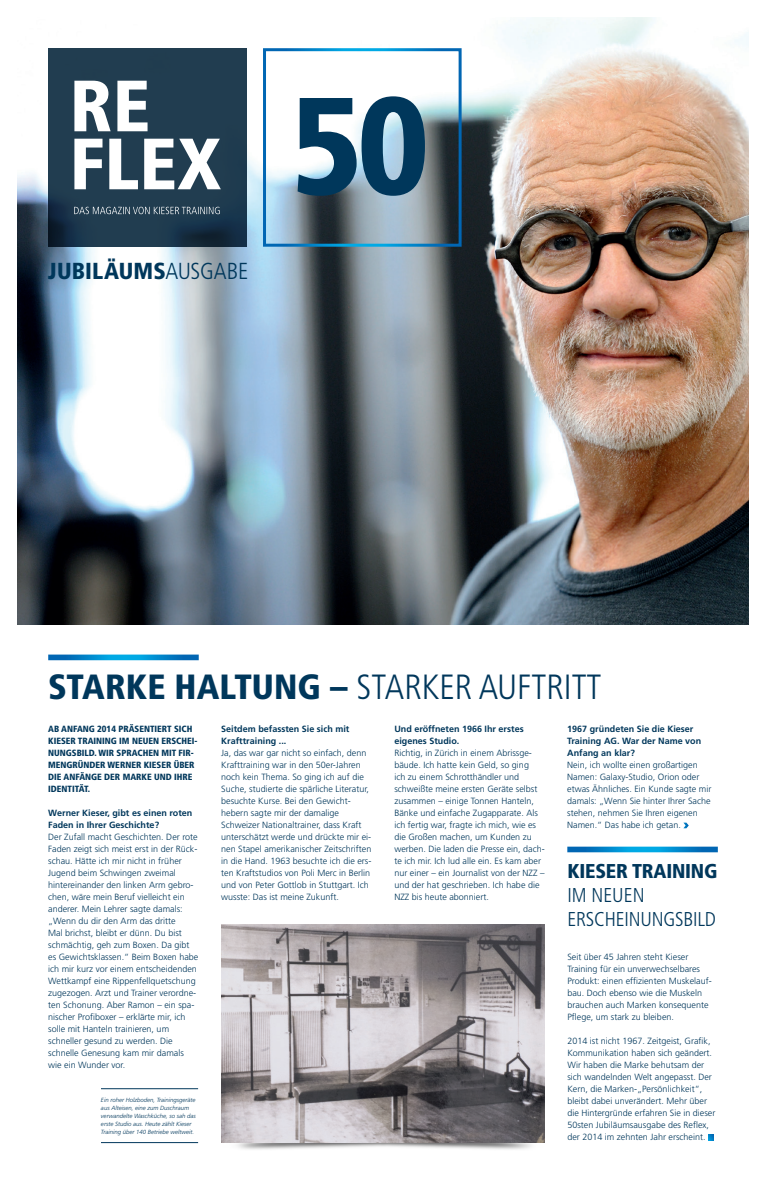
<style>
.page{position:relative;width:766px;height:1191px;background:#fff}
.page>*{position:absolute;margin:0;border:0;box-sizing:border-box;transform-origin:0 0}
.t1{font:900 condensed 137.7px "Frutiger LT Std";color:#00375b}
.t2{font:300 condensed 35px "Frutiger LT Std";color:#00375b}
.t3{font:900 condensed 23.2px "Frutiger LT Std";letter-spacing:.005em;color:#00375b}
.t4{font:300 condensed 20px/24px "Frutiger LT Std";letter-spacing:-.01em;color:#00375b}
.t5{font:900 condensed 20px "Frutiger LT Std";letter-spacing:-.01em;color:#00375b}
.t6{font:300 9px/12px "Frutiger LT Std";color:#00375b}
.t7{font:700 9px/12px "Frutiger LT Std";color:#00375b}
.t8{font:900 condensed 9px/12px "Frutiger LT Std";color:#00375b}
.t9{font:italic 300 6px/8px "Frutiger LT Std";color:#00375b}
.s1{font-weight:300}
.s2{font-weight:900}
</style>
<div class="page">
<img style="left:17px;top:18px;width:731px;height:606px">
<svg style="left:48px;top:654px;width:151px;height:6px"></svg>
<svg style="left:708px;top:1134px;width:5px;height:6px"></svg>
<svg style="left:567px;top:846px;width:150px;height:6px"></svg>
<svg style="left:683px;top:822px;width:5px;height:6px"></svg>
<img style="left:221px;top:1135px;width:324px;height:15px">
<img style="left:221px;top:924px;width:323px;height:218px">
<svg style="left:48px;top:48px;width:199px;height:199px;background:#1f3a4e"></svg>
<svg style="left:74px;top:139px;width:147px;height:50px"></svg>
<svg style="left:74px;top:81px;width:73px;height:50px"></svg>
<svg style="left:74px;top:207px;width:146px;height:7px"></svg>
<hr style="left:101px;top:1088px;width:97px;height:1px;background:#00375b">
<hr style="left:101px;top:1142px;width:97px;height:1px;background:#00375b">
<h3 class="t3" style="left:48px;top:257px;width:202px">JUBILÄUMS<span class="s1">AUSGABE</span></h3>
<h1 class="t1" style="left:291px;top:63px;width:139px">50</h1>
<h2 class="t2" style="left:48px;top:666px;width:554px"><span class="s2">STARKE HALTUNG –</span> STARKER AUFTRITT</h2>
<p class="t8" style="left:48px;top:723px;width:151px">AB ANFANG 2014 PRÄSENTIERT SICH<br>KIESER TRAINING IM NEUEN ERSCHEI-<br>NUNGSBILD. WIR SPRACHEN MIT FIR-<br>MENGRÜNDER WERNER KIESER ÜBER<br>DIE ANFÄNGE DER MARKE UND IHRE<br>IDENTITÄT.</p>
<p class="t7" style="left:48px;top:807px;width:146px">Werner Kieser, gibt es einen roten<br>Faden in Ihrer Geschichte?</p>
<p class="t6" style="left:48px;top:831px;width:152px">Der Zufall macht Geschichten. Der rote Faden zeigt sich meist erst in der Rück&shy;schau. Hätte ich mir nicht in früher Jugend beim Schwingen zweimal hintereinander den linken Arm gebro&shy;chen, wäre mein Beruf vielleicht ein anderer. Mein Lehrer sagte damals: „Wenn du dir den Arm das dritte<br>Mal brichst, bleibt er dünn. Du bist schmächtig, geh zum Boxen. Da gibt es Gewichtsklassen.“ Beim Boxen habe ich mir kurz vor einem entscheidenden Wettkampf eine Rippenfellquetschung zugezogen. Arzt und Trainer verordne&shy;ten Schonung. Aber Ramon – ein spa&shy;nischer Profiboxer – erklärte mir, ich solle mit Hanteln trainieren, um schneller gesund zu werden. Die schnelle Genesung kam mir damals wie ein Wunder vor.</p>
<p class="t9" style="left:101px;top:1095px;width:96px">Ein roher Holzboden, Trainingsgeräte aus Alteisen, eine zum Duschraum verwandelte Waschküche, so sah das erste Studio aus. Heute zählt Kieser Training über 140 Betriebe weltweit.</p>
<p class="t7" style="left:221px;top:723px;width:130px">Seitdem befassten Sie sich mit<br>Krafttraining ...</p>
<p class="t6" style="left:221px;top:747px;width:152px">Ja, das war gar nicht so einfach, denn Krafttraining war in den 50er-Jahren noch kein Thema. So ging ich auf die Suche, studierte die spärliche Literatur, besuchte Kurse. Bei den Gewicht&shy;hebern sagte mir der damalige Schweizer Nationaltrainer, dass Kraft unterschätzt werde und drückte mir ei&shy;nen Stapel amerikanischer Zeitschriften in die Hand. 1963 besuchte ich die ers&shy;ten Kraftstudios von Poli Merc in Berlin und von Peter Gottlob in Stuttgart. Ich wusste: Das ist meine Zukunft.</p>
<p class="t7" style="left:394px;top:723px;width:131px">Und eröffneten 1966 Ihr erstes eigenes Studio.</p>
<p class="t6" style="left:394px;top:747px;width:152px">Richtig, in Zürich in einem Abrissge&shy;bäude. Ich hatte kein Geld, so ging<br>ich zu einem Schrotthändler und schweißte meine ersten Geräte selbst zusammen – einige Tonnen Hanteln, Bänke und einfache Zugapparate. Als ich fertig war, fragte ich mich, wie es die Großen machen, um Kunden zu werben. Die laden die Presse ein, dach&shy;te ich mir. Ich lud alle ein. Es kam aber nur einer – ein Journalist von der NZZ – und der hat geschrieben. Ich habe die NZZ bis heute abonniert.</p>
<p class="t7" style="left:567px;top:723px;width:135px">1967 gründeten Sie die Kieser<br>Training AG. War der Name von<br>Anfang an klar?</p>
<p class="t6" style="left:567px;top:759px;width:146px">Nein, ich wollte einen großartigen Namen: Galaxy-Studio, Orion oder etwas Ähnliches. Ein Kunde sagte mir damals: „Wenn Sie hinter Ihrer Sache stehen, nehmen Sie Ihren eigenen Namen.“ Das habe ich getan.</p>
<h3 class="t5" style="left:567px;top:859px;width:151px">KIESER TRAINING</h3>
<h3 class="t4" style="left:567px;top:883px;width:150px">IM NEUEN<br>ERSCHEINUNGSBILD</h3>
<p class="t6" style="left:567px;top:951px;width:146px">Seit über 45 Jahren steht Kieser Training für ein unverwechselbares Produkt: einen effizienten Muskelauf&shy;bau. Doch ebenso wie die Muskeln brauchen auch Marken konsequente Pflege, um stark zu bleiben.</p>
<p class="t6" style="left:567px;top:1035px;width:149px">2014 ist nicht 1967. Zeitgeist, Grafik, Kommunikation haben sich geändert.<br>Wir haben die Marke behutsam der sich wandelnden Welt angepasst. Der Kern, die Marken-„Persönlichkeit“, bleibt dabei unverändert. Mehr über die Hintergründe erfahren Sie in dieser 50sten Jubiläumsausgabe des Reflex, der 2014 im zehnten Jahr erscheint.</p>
</div>
